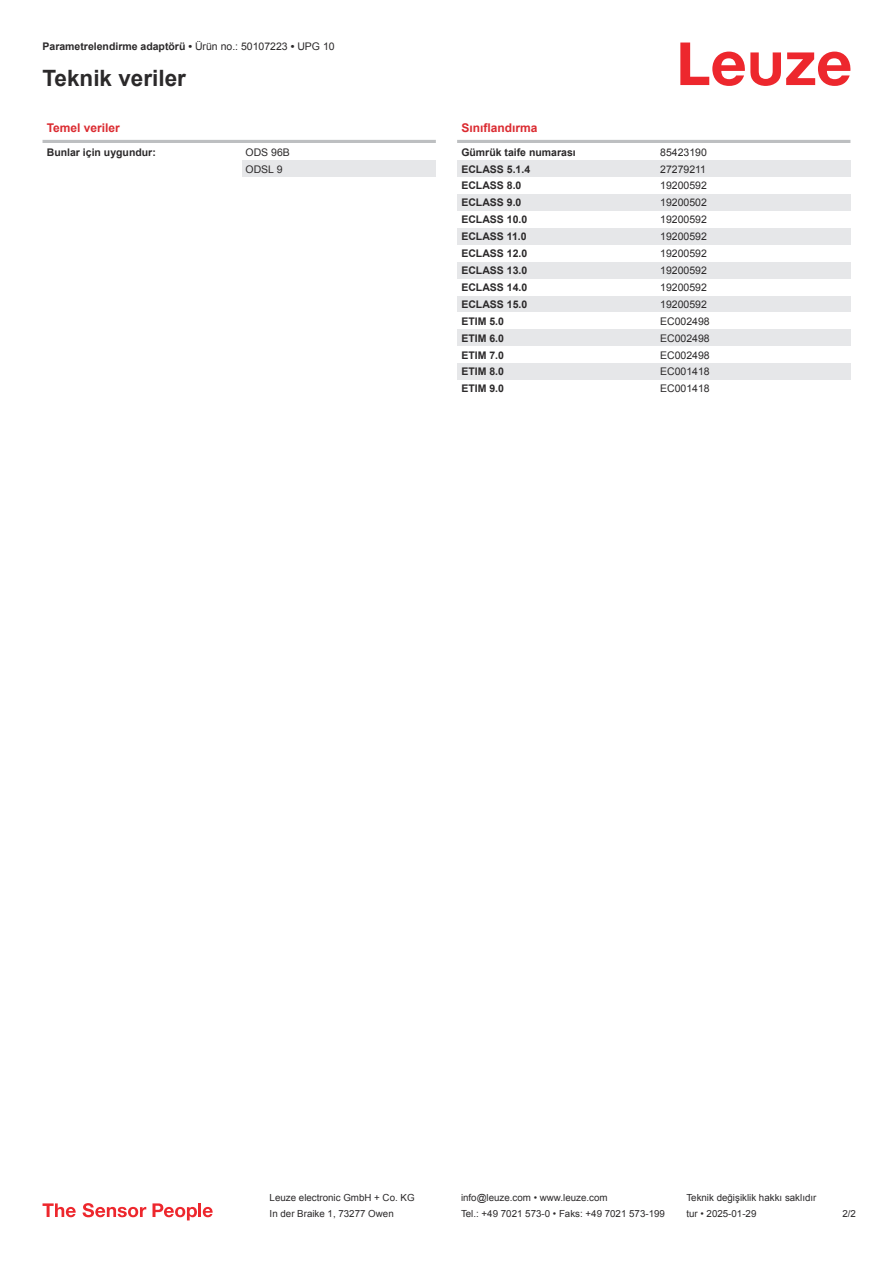
<style>
.page{position:relative;width:893px;height:1263px;background:#fff}
.page>*{position:absolute;margin:0;border:0;box-sizing:border-box;transform-origin:0 0}
.t1{font:700 22.5px "Arial";color:#2b292a}
.t2{font:700 12px "Arial";color:#db2a30}
.t3{font:700 10.5px "Arial";color:#2b292a}
.t4{font:10.5px/17px "Arial";color:#2b292a}
.t5{font:9.75px "Arial";color:#2b292a}
.s1{font-weight:400}
</style>
<div class="page">
<svg style="left:680px;top:43px;width:170px;height:43px"></svg>
<hr style="left:43px;top:140px;width:393px;height:3px;background:#bdbfc1">
<div style="left:242px;top:160px;width:194px;height:17px;background:#e6e7e9"></div>
<hr style="left:457px;top:140px;width:393px;height:3px;background:#bdbfc1">
<div style="left:457px;top:160px;width:200px;height:17px;background:#e6e7e9"></div>
<div style="left:657px;top:160px;width:193px;height:17px;background:#e6e7e9"></div>
<div style="left:457px;top:194px;width:200px;height:17px;background:#e6e7e9"></div>
<div style="left:657px;top:194px;width:193px;height:17px;background:#e6e7e9"></div>
<div style="left:457px;top:228px;width:200px;height:17px;background:#e6e7e9"></div>
<div style="left:657px;top:228px;width:193px;height:17px;background:#e6e7e9"></div>
<div style="left:457px;top:262px;width:200px;height:17px;background:#e6e7e9"></div>
<div style="left:657px;top:262px;width:193px;height:17px;background:#e6e7e9"></div>
<div style="left:457px;top:296px;width:200px;height:16px;background:#e6e7e9"></div>
<div style="left:657px;top:296px;width:193px;height:16px;background:#e6e7e9"></div>
<div style="left:457px;top:329px;width:200px;height:17px;background:#e6e7e9"></div>
<div style="left:657px;top:329px;width:193px;height:17px;background:#e6e7e9"></div>
<div style="left:457px;top:363px;width:200px;height:17px;background:#e6e7e9"></div>
<div style="left:657px;top:363px;width:193px;height:17px;background:#e6e7e9"></div>
<svg style="left:43px;top:1203px;width:33px;height:14px"></svg>
<svg style="left:83px;top:1203px;width:63px;height:14px"></svg>
<svg style="left:153px;top:1203px;width:44px;height:17px"></svg>
<hr style="left:198px;top:1203px;width:3px;height:14px;background:#ed272d">
<svg style="left:203px;top:1207px;width:10px;height:10px"></svg>
<p class="t3" style="left:43px;top:43px;width:294px">Parametrelendirme adaptörü • <span class="s1">Ürün no.: 50107223</span> • <span class="s1">UPG 10</span></p>
<h1 class="t1" style="left:43px;top:70px;width:145px">Teknik veriler</h1>
<p class="t2" style="left:47px;top:123px;width:75px">Temel veriler</p>
<p class="t3" style="left:47px;top:145px;width:111px">Bunlar için uygundur:</p>
<p class="t4" style="left:246px;top:143px;width:46px">ODS 96B<br>ODSL 9</p>
<p class="t2" style="left:461px;top:120px;width:78px">Sınıflandırma</p>
<p class="t3" style="left:461px;top:145px;width:116px">Gümrük taife numarası</p>
<p class="t4" style="left:660px;top:144px;width:48px">85423190</p>
<p class="t3" style="left:461px;top:165px;width:70px">ECLASS 5.1.4</p>
<p class="t4" style="left:660px;top:161px;width:47px">27279211</p>
<p class="t3" style="left:461px;top:182px;width:62px">ECLASS 8.0</p>
<p class="t4" style="left:660px;top:178px;width:48px">19200592</p>
<p class="t3" style="left:461px;top:199px;width:62px">ECLASS 9.0</p>
<p class="t4" style="left:660px;top:195px;width:48px">19200502</p>
<p class="t3" style="left:461px;top:216px;width:67px">ECLASS 10.0</p>
<p class="t4" style="left:660px;top:212px;width:48px">19200592</p>
<p class="t3" style="left:461px;top:233px;width:67px">ECLASS 11.0</p>
<p class="t4" style="left:660px;top:229px;width:48px">19200592</p>
<p class="t3" style="left:461px;top:249px;width:67px">ECLASS 12.0</p>
<p class="t4" style="left:660px;top:246px;width:48px">19200592</p>
<p class="t3" style="left:461px;top:266px;width:67px">ECLASS 13.0</p>
<p class="t4" style="left:660px;top:263px;width:48px">19200592</p>
<p class="t3" style="left:461px;top:283px;width:67px">ECLASS 14.0</p>
<p class="t4" style="left:660px;top:280px;width:48px">19200592</p>
<p class="t3" style="left:461px;top:300px;width:67px">ECLASS 15.0</p>
<p class="t4" style="left:660px;top:297px;width:48px">19200592</p>
<p class="t3" style="left:461px;top:317px;width:44px">ETIM 5.0</p>
<p class="t4" style="left:660px;top:313px;width:51px">EC002498</p>
<p class="t3" style="left:461px;top:334px;width:44px">ETIM 6.0</p>
<p class="t4" style="left:660px;top:330px;width:51px">EC002498</p>
<p class="t3" style="left:461px;top:351px;width:44px">ETIM 7.0</p>
<p class="t4" style="left:660px;top:347px;width:51px">EC002498</p>
<p class="t3" style="left:461px;top:368px;width:44px">ETIM 8.0</p>
<p class="t4" style="left:660px;top:364px;width:51px">EC001418</p>
<p class="t3" style="left:461px;top:385px;width:44px">ETIM 9.0</p>
<p class="t4" style="left:660px;top:381px;width:51px">EC001418</p>
<p class="t5" style="left:270px;top:1194px;width:146px">Leuze electronic GmbH + Co. KG</p>
<p class="t5" style="left:461px;top:1194px;width:148px">info@leuze.com • www.leuze.com</p>
<p class="t5" style="left:686px;top:1191px;width:132px">Teknik değişiklik hakkı saklıdır</p>
<p class="t5" style="left:270px;top:1207px;width:126px">In der Braike 1, 73277 Owen</p>
<p class="t5" style="left:461px;top:1207px;width:205px">Tel.: +49 7021 573-0 • Faks: +49 7021 573-199</p>
<p class="t5" style="left:686px;top:1210px;width:72px">tur • 2025-01-29</p>
<p class="t5" style="left:842px;top:1210px;width:15px">2 /2</p>
</div>
